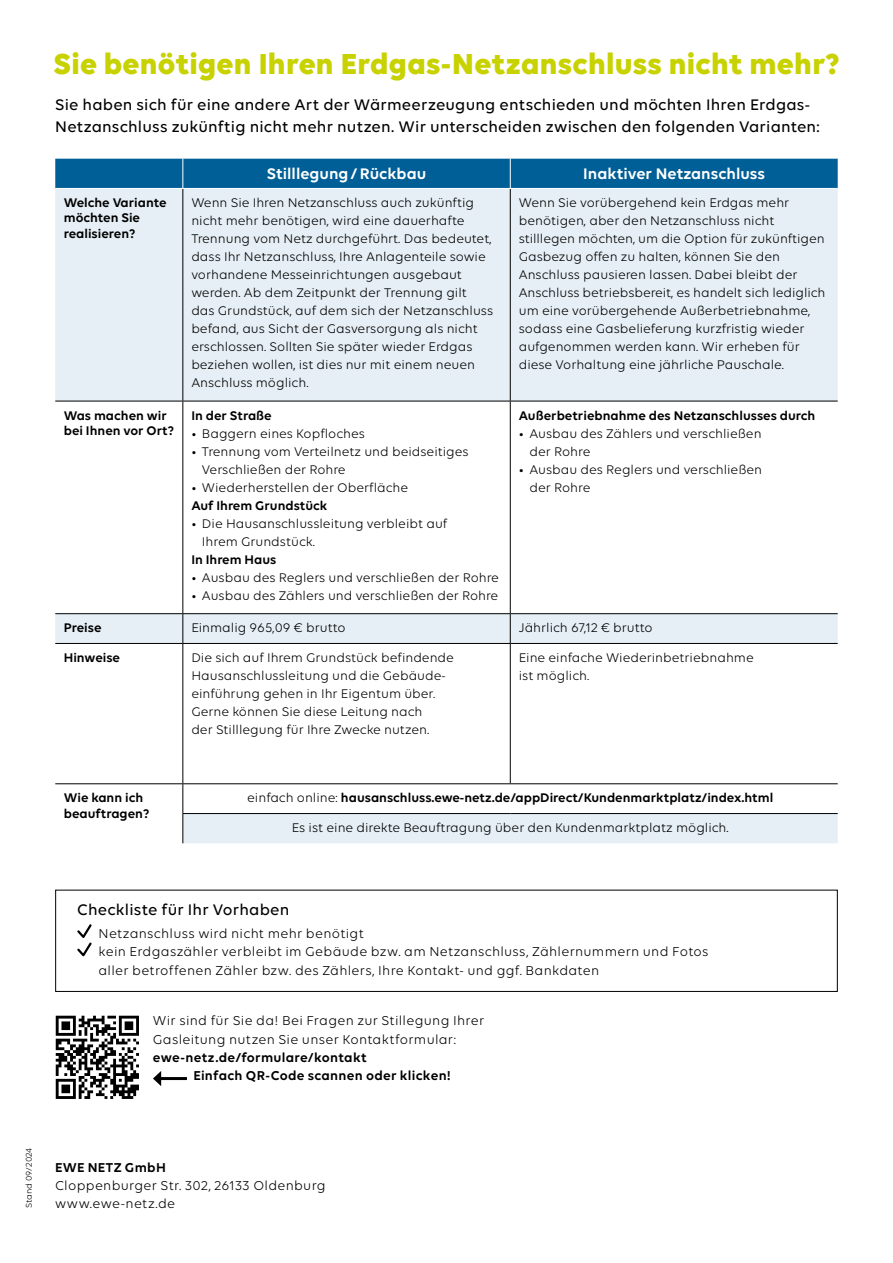
<style>
.page{position:relative;width:893px;height:1263px;background:#fff}
.page>*{position:absolute;margin:0;border:0;box-sizing:border-box;transform-origin:0 0}
.HL_grün_20pt{font:700 31.2px "Volte";letter-spacing:.01em;color:#c8d200}
.Text_mittel_11pt_schwarz_Flattersatz{font:500 16.5px/21.8px "Volte";letter-spacing:.01em;color:#000}
.t1{font:600 16.5px "Volte";color:#fff}
.Fließext_9_25pt_schwarz_Flattersatz{font:13.8px/18.3px "Volte";letter-spacing:.02em;color:#000}
.Fließext_9_25pt_schwarz_Flattersatz-2{font:600 13.8px "Volte";letter-spacing:.02em;color:#000}
.t2{font:13.5px/18px "Volte";color:#000}
.t3{font:600 13.5px/15.3px "Volte";color:#000}
.Chapter_Info__Regular_7_8_4{font:9px "Volte";color:#000}
.s1{font-weight:400}
</style>
<div class="page">
<svg style="left:55px;top:189px;width:783px;height:654px"></svg>
<hr style="left:182px;top:189px;width:1px;height:212px;background:#000">
<hr style="left:510px;top:189px;width:1px;height:212px;background:#000">
<hr style="left:55px;top:401px;width:128px;height:1px;background:#000">
<hr style="left:183px;top:401px;width:327px;height:1px;background:#000">
<hr style="left:182px;top:401px;width:1px;height:212px;background:#000">
<hr style="left:510px;top:401px;width:328px;height:1px;background:#000">
<hr style="left:510px;top:401px;width:1px;height:212px;background:#000">
<hr style="left:55px;top:613px;width:128px;height:1px;background:#000">
<hr style="left:183px;top:613px;width:327px;height:1px;background:#000">
<svg style="left:182px;top:614px;width:1px;height:29px"></svg>
<hr style="left:510px;top:613px;width:328px;height:1px;background:#000">
<svg style="left:510px;top:614px;width:1px;height:29px"></svg>
<hr style="left:55px;top:643px;width:128px;height:1px;background:#000">
<hr style="left:183px;top:643px;width:327px;height:1px;background:#000">
<hr style="left:182px;top:644px;width:1px;height:139px;background:#000">
<hr style="left:510px;top:643px;width:328px;height:1px;background:#000">
<hr style="left:510px;top:644px;width:1px;height:139px;background:#000">
<hr style="left:55px;top:783px;width:128px;height:1px;background:#000">
<hr style="left:183px;top:783px;width:327px;height:1px;background:#000">
<hr style="left:510px;top:783px;width:328px;height:1px;background:#000">
<hr style="left:182px;top:813px;width:328px;height:1px;background:#000">
<svg style="left:182px;top:784px;width:1px;height:59px"></svg>
<hr style="left:510px;top:813px;width:328px;height:1px;background:#000">
<div style="left:55px;top:159px;width:783px;height:29px;background:#005f96"></div>
<svg style="left:77px;top:924px;width:15px;height:33px"></svg>
<hr style="left:159px;top:1077px;width:28px;height:3px;background:#000">
<svg style="left:153px;top:1071px;width:8px;height:15px"></svg>
<svg style="left:56px;top:1016px;width:83px;height:83px"></svg>
<div style="left:55px;top:890px;width:783px;height:102px;border:1px solid #000"></div>
<p class="HL_grün_20pt" style="left:54px;top:45px;width:788px">Sie benötigen Ihren Erdgas-Netzanschluss nicht mehr?</p>
<p class="Text_mittel_11pt_schwarz_Flattersatz" style="left:55px;top:94px;width:766px">Sie haben sich für eine andere Art der Wärmeerzeugung entschieden und möchten Ihren Erdgas-<br>Netzanschluss zukünftig nicht mehr nutzen. Wir unterscheiden zwischen den folgenden Varianten:</p>
<p class="t1" style="left:267px;top:164px;width:161px">Stilllegung/Rückbau</p>
<p class="t1" style="left:583px;top:164px;width:183px">Inaktiver Netzanschluss</p>
<p class="t3" style="left:64px;top:195px;width:104px">Welche Variante möchten Sie realisieren?</p>
<p class="t2" style="left:191px;top:193px;width:303px">Wenn Sie Ihren Netzanschluss auch zukünftig nicht mehr benötigen, wird eine dauerhafte Trennung vom Netz durchgeführt. Das bedeutet, dass Ihr Netzanschluss, Ihre Anlagenteile sowie vorhandene Messeinrichtungen ausgebaut werden. Ab dem Zeitpunkt der Trennung gilt das Grundstück, auf dem sich der Netzanschluss befand, aus Sicht der Gasversorgung als nicht erschlossen. Sollten Sie später wieder Erdgas beziehen wollen, ist dies nur mit einem neuen Anschluss möglich.</p>
<p class="t2" style="left:519px;top:193px;width:308px">Wenn Sie vorübergehend kein Erdgas mehr benötigen, aber den Netzanschluss nicht stilllegen möchten, um die Option für zukünftigen Gasbezug offen zu halten, können Sie den Anschluss pausieren lassen. Dabei bleibt der Anschluss betriebsbereit, es handelt sich lediglich um eine vorübergehende Außerbetriebnahme, sodass eine Gasbelieferung kurzfristig wieder aufgenommen werden kann. Wir erheben für diese Vorhaltung eine jährliche Pauschale.</p>
<p class="t3" style="left:64px;top:407px;width:112px">Was machen wir bei Ihnen vor Ort?</p>
<p class="t3" style="left:191px;top:407px;width:82px">In der Straße</p>
<p class="t3" style="left:519px;top:407px;width:298px">Außerbetriebnahme des Netzanschlusses durch</p>
<p class="t2" style="left:529px;top:424px;width:234px;text-indent:-11px">• Ausbau des Zählers und verschließen der Rohre</p>
<p class="t2" style="left:529px;top:460px;width:234px;text-indent:-11px">• Ausbau des Reglers und verschließen der Rohre</p>
<p class="t2" style="left:191px;top:424px;width:175px">• Baggern eines Kopfloches</p>
<p class="t2" style="left:202px;top:442px;width:268px;text-indent:-11px">• Trennung vom Verteilnetz und beidseitiges<br>Verschließen der Rohre</p>
<p class="t2" style="left:191px;top:478px;width:218px">• Wiederherstellen der Oberfläche</p>
<p class="t3" style="left:191px;top:497px;width:138px">Auf Ihrem Grundstück</p>
<p class="t2" style="left:202px;top:514px;width:247px;text-indent:-11px">• Die Hausanschlussleitung verbleibt auf<br>Ihrem Grundstück.</p>
<p class="t3" style="left:191px;top:551px;width:87px">In Ihrem Haus</p>
<p class="t2" style="left:191px;top:568px;width:309px">• Ausbau des Reglers und verschließen der Rohre</p>
<p class="t2" style="left:191px;top:586px;width:308px">• Ausbau des Zählers und verschließen der Rohre</p>
<p class="t3" style="left:64px;top:620px;width:39px">Preise</p>
<p class="t2" style="left:191px;top:619px;width:156px">Einmalig 965,09 € brutto</p>
<p class="t2" style="left:519px;top:619px;width:135px">Jährlich 67,12 € brutto</p>
<p class="t3" style="left:64px;top:650px;width:58px">Hinweise</p>
<p class="t2" style="left:191px;top:648px;width:264px">Die sich auf Ihrem Grundstück befindende Hausanschlussleitung und die Gebäude&shy;einführung gehen in Ihr Eigentum über.<br>Gerne können Sie diese Leitung nach<br>der Stilllegung für Ihre Zwecke nutzen.</p>
<p class="t2" style="left:519px;top:648px;width:236px">Eine einfache Wiederinbetriebnahme ist möglich.</p>
<p class="t3" style="left:64px;top:790px;width:87px">Wie kann ich beauftragen?</p>
<p class="t3" style="left:247px;top:790px;width:528px"><span class="s1">einfach online:</span> hausanschluss.ewe-netz.de/appDirect/Kundenmarktplatz/index.html</p>
<p class="t2" style="left:292px;top:818px;width:438px">Es ist eine direkte Beauftragung über den Kundenmarktplatz möglich.</p>
<p class="Text_mittel_11pt_schwarz_Flattersatz" style="left:77px;top:899px;width:214px">Checkliste für Ihr Vorhaben</p>
<p class="Fließext_9_25pt_schwarz_Flattersatz" style="left:99px;top:924px;width:267px">Netzanschluss wird nicht mehr benötigt</p>
<p class="Fließext_9_25pt_schwarz_Flattersatz" style="left:99px;top:942px;width:611px">kein Erdgaszähler verbleibt im Gebäude bzw. am Netzanschluss, Zählernummern und Fotos aller betroffenen Zähler bzw. des Zählers, Ihre Kontakt- und ggf. Bankdaten</p>
<p class="Fließext_9_25pt_schwarz_Flattersatz" style="left:153px;top:1011px;width:333px">Wir sind für Sie da! Bei Fragen zur Stillegung Ihrer</p>
<p class="Fließext_9_25pt_schwarz_Flattersatz" style="left:153px;top:1030px;width:305px">Gasleitung nutzen Sie unser Kontaktformular:</p>
<p class="Fließext_9_25pt_schwarz_Flattersatz-2" style="left:153px;top:1049px;width:215px">ewe-netz.de/formulare/kontakt</p>
<p class="Fließext_9_25pt_schwarz_Flattersatz-2" style="left:193px;top:1067px;width:259px">Einfach QR-Code scannen oder klicken!</p>
<p class="Chapter_Info__Regular_7_8_4" style="left:24px;top:1208px;width:62px;rotate:-90deg">Stand 09/2024</p>
<p class="Fließext_9_25pt_schwarz_Flattersatz-2" style="left:55px;top:1159px;width:112px">EWE NETZ GmbH</p>
<p class="Fließext_9_25pt_schwarz_Flattersatz" style="left:55px;top:1176px;width:272px">Cloppenburger Str. 302, 26133 Oldenburg</p>
<p class="Fließext_9_25pt_schwarz_Flattersatz" style="left:55px;top:1194px;width:122px">www.ewe-netz.de</p>
</div>
